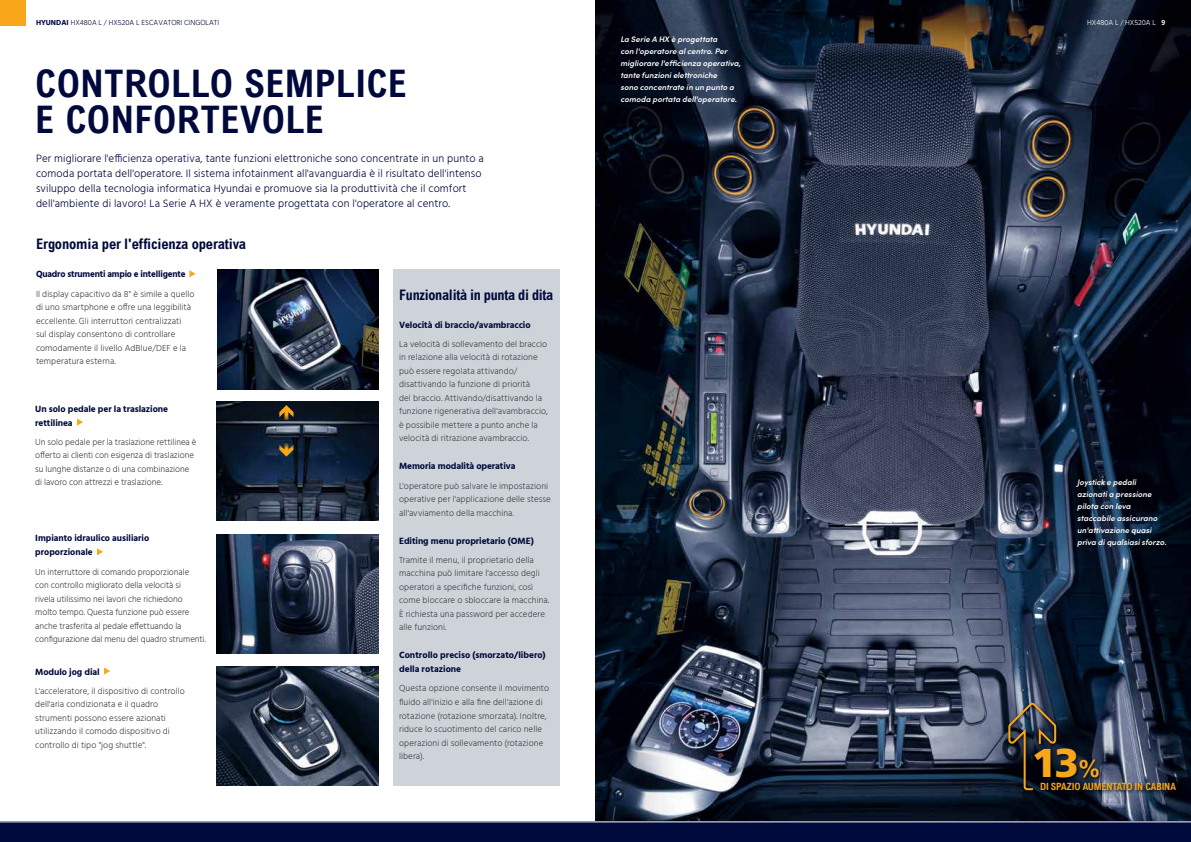
<style>
.page{position:relative;width:1191px;height:842px;background:#fff}
.page>*{position:absolute;margin:0;border:0;box-sizing:border-box;transform-origin:0 0}
.t1{font:900 40.2px "Frutiger LT Std";color:#faa61a}
.t2{font:700 condensed 38px/36px "Arial";letter-spacing:.01em;color:#00093b}
.t3{font:700 condensed 14.5px "Arial";letter-spacing:-.01em;color:#00093b}
.t4{font:300 11px/15px "Hind";letter-spacing:.01em;color:#00093b}
.t5{font:700 condensed 10px "Arial";letter-spacing:-.02em;color:#faa61a}
.t6{font:700 9.2px/14px "Hind";letter-spacing:-.01em;color:#00093b}
.t7{font:300 9px/13.5px "Hind";letter-spacing:.005em;color:#414042}
.t8{font:italic 600 8px/12px "Sofia Pro";letter-spacing:.005em;color:#fff}
.t9{font:300 7.5px "Hind";color:#00093b}
.t10{font:300 7.5px "Hind";color:#fff}
.s1{font-weight:700}
.s2{font-weight:600}
.s3{font-weight:700;font-size:24.2px}
</style>
<div class="page">
<img style="left:595px;top:0;width:596px;height:821px">
<div style="left:393px;top:269px;width:166px;height:516px;background:#cdd3d8"></div>
<svg style="left:0;top:821px;width:1191px;height:21px;background:#0c1444"></svg>
<svg style="left:189px;top:270px;width:6px;height:7px"></svg>
<img style="left:217px;top:269px;width:161px;height:120px">
<img style="left:217px;top:402px;width:161px;height:119px">
<img style="left:217px;top:534px;width:161px;height:119px">
<svg style="left:77px;top:419px;width:6px;height:7px"></svg>
<svg style="left:97px;top:548px;width:6px;height:7px"></svg>
<img style="left:217px;top:666px;width:161px;height:119px">
<svg style="left:104px;top:667px;width:6px;height:7px"></svg>
<div style="left:1006px;top:701px;width:174px;height:94px;background:#000;opacity:.89"></div>
<svg style="left:1006px;top:701px;width:51px;height:91px;background:#2f3033"></svg>
<svg style="left:279px;top:405px;width:14px;height:15px"></svg>
<svg style="left:279px;top:442px;width:14px;height:15px"></svg>
<div style="left:0;top:0;width:26px;height:26px;background:#faa61a"></div>
<p class="t9" style="left:36px;top:17px;width:185px"><span class="s1">HYUNDAI</span> HX480A L / HX520A L ESCAVATORI CINGOLATI</p>
<p class="t10" style="left:1087px;top:17px;width:80px">HX480A L / HX520A L <span class="s2">9</span></p>
<h2 class="t2" style="left:35px;top:66px;width:373px">CONTROLLO SEMPLICE<br>E CONFORTEVOLE</h2>
<p class="t4" style="left:36px;top:151px;width:449px">Per migliorare l'efficienza operativa, tante funzioni elettroniche sono concentrate in un punto a comoda portata dell'operatore. Il sistema infotainment all'avanguardia è il risultato dell'intenso sviluppo della tecnologia informatica Hyundai e promuove sia la produttività che il comfort dell'ambiente di lavoro! La Serie A HX è veramente progettata con l'operatore al centro.</p>
<h3 class="t3" style="left:36px;top:236px;width:211px">Ergonomia per l'efficienza operativa</h3>
<p class="t6" style="left:36px;top:267px;width:151px">Quadro strumenti ampio e intelligente</p>
<p class="t7" style="left:36px;top:287px;width:160px">Il display capacitivo da 8" è simile a quello di uno smartphone e offre una leggibilità eccellente. Gli interruttori centralizzati<br>sul display consentono di controllare comodamente il livello AdBlue/DEF e la temperatura esterna.</p>
<p class="t6" style="left:35px;top:401px;width:134px">Un solo pedale per la traslazione rettilinea</p>
<p class="t7" style="left:35px;top:435px;width:163px">Un solo pedale per la traslazione rettilinea è offerto ai clienti con esigenza di traslazione su lunghe distanze o di una combinazione di lavoro con attrezzi e traslazione.</p>
<p class="t6" style="left:35px;top:531px;width:115px">Impianto idraulico ausiliario proporzionale</p>
<p class="t7" style="left:35px;top:565px;width:172px">Un interruttore di comando proporzionale<br>con controllo migliorato della velocità si<br>rivela utilissimo nei lavori che richiedono molto tempo. Questa funzione può essere anche trasferita al pedale effettuando la configurazione dal menu del quadro strumenti.</p>
<p class="t6" style="left:35px;top:664px;width:66px">Modulo jog dial</p>
<p class="t7" style="left:35px;top:684px;width:151px">L'acceleratore, il dispositivo di controllo dell'aria condizionata e il quadro strumenti possono essere azionati utilizzando il comodo dispositivo di controllo di tipo "jog shuttle".</p>
<h3 class="t3" style="left:399px;top:286px;width:156px">Funzionalità in punta di dita</h3>
<p class="t6" style="left:399px;top:318px;width:133px">Velocità di braccio/avambraccio</p>
<p class="t7" style="left:399px;top:338px;width:150px">La velocità di sollevamento del braccio in relazione alla velocità di rotazione può essere regolata attivando/ disattivando la funzione di priorità<br>del braccio. Attivando/disattivando la funzione rigenerativa dell'avambraccio, è possibile mettere a punto anche la velocità di ritrazione avambraccio.</p>
<p class="t6" style="left:399px;top:459px;width:118px">Memoria modalità operativa</p>
<p class="t7" style="left:399px;top:479px;width:153px">L'operatore può salvare le impostazioni operative per l'applicazione delle stesse all'avviamento della macchina.</p>
<p class="t6" style="left:399px;top:533px;width:136px">Editing menu proprietario (OME)</p>
<p class="t7" style="left:399px;top:553px;width:152px">Tramite il menu, il proprietario della macchina può limitare l'accesso degli operatori a specifiche funzioni, così come bloccare o sbloccare la macchina.<br>È richiesta una password per accedere alle funzioni.</p>
<p class="t6" style="left:399px;top:648px;width:148px">Controllo preciso (smorzato/libero) della rotazione</p>
<p class="t7" style="left:399px;top:682px;width:151px">Questa opzione consente il movimento fluido all'inizio e alla fine dell'azione di rotazione (rotazione smorzata). Inoltre, riduce lo scuotimento del carico nelle operazioni di sollevamento (rotazione libera).</p>
<p class="t8" style="left:621px;top:32px;width:122px">La Serie A HX è progettata<br>con l'operatore al centro. Per migliorare l'efficienza operativa, tante funzioni elettroniche<br>sono concentrate in un punto a comoda portata dell'operatore.</p>
<p class="t8" style="left:1077px;top:475px;width:91px">Joystick e pedali azionati a pressione pilota con leva staccabile assicurano un'attivazione quasi priva di qualsiasi sforzo.</p>
<h1 class="t1" style="left:1032px;top:738px;width:71px">13<span class="s3">%</span></h1>
<p class="t5" style="left:1040px;top:781px;width:137px">DI SPAZIO AUMENTATO IN CABINA</p>
</div>
